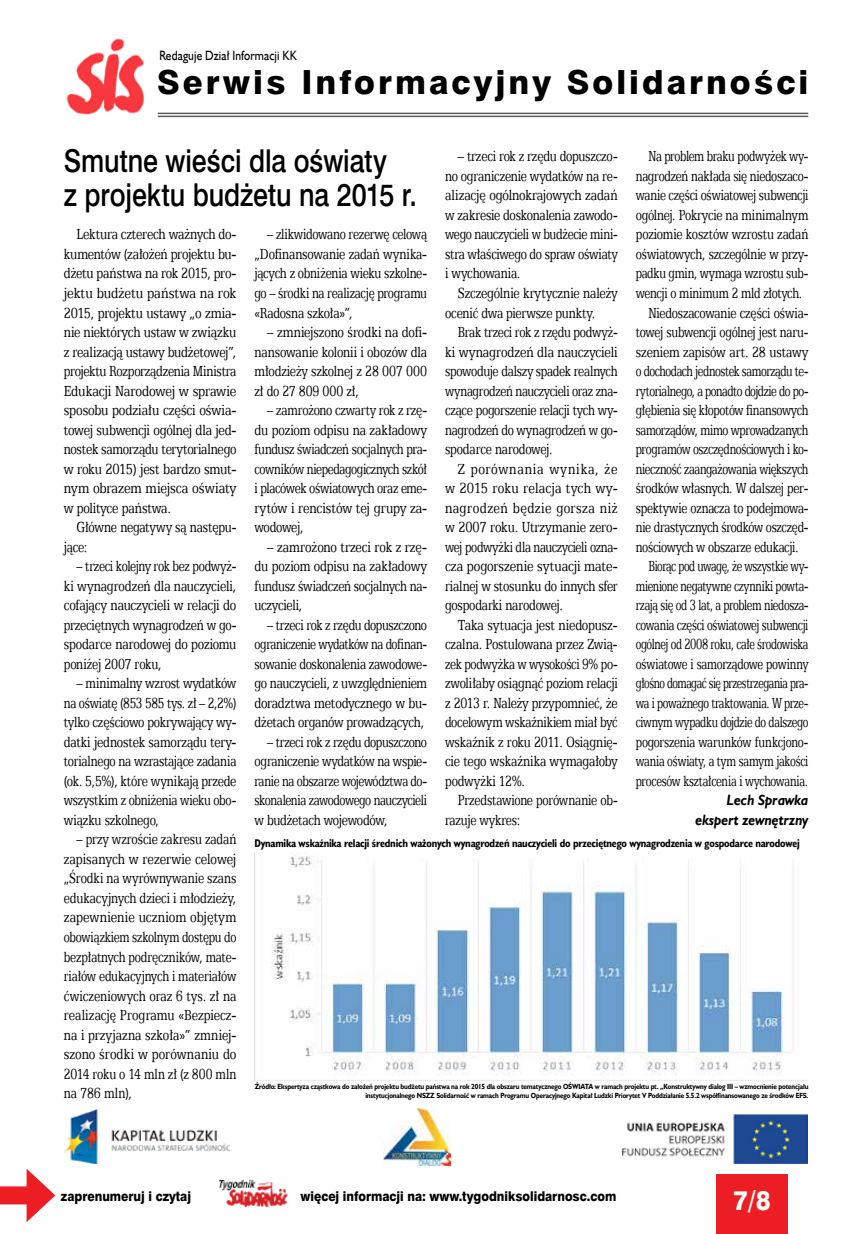
<style>
.page{position:relative;width:851px;height:1234px;background:#fff}
.page>*{position:absolute;margin:0;border:0;box-sizing:border-box;transform-origin:0 0}
.t1{font:33.3px "Swis 721 Hv EU";letter-spacing:.09em;color:#000}
.t2{font:31.5px/34.5px "Swis 721 Md EU";letter-spacing:-.005em;color:#000;scale:.85 1}
.t3{font:27px "Swis 721 Hv EU";color:#fff;scale:.9 1}
.t4{font:16.5px/19.5px "Egyptian 505 EU";letter-spacing:-.02em;color:#000;text-align:justify;scale:.78 1}
.t5{font:16.5px/19.5px "Egyptian 505 EU";letter-spacing:-.02em;color:#000;text-align:justify;scale:.75 1}
.t6{font:16.5px/19.5px "Egyptian 505 EU";letter-spacing:-.02em;color:#000;text-align:justify;scale:.74 1}
.t7{font:16.5px/19.5px "Egyptian 505 EU";letter-spacing:-.02em;color:#000;text-align:justify;scale:.76 1}
.t8{font:16.5px/19.5px "Egyptian 505 EU";letter-spacing:-.02em;color:#000;text-align:justify;scale:.8 1}
.t9{font:16.5px "Egyptian 505 EU";letter-spacing:-.02em;color:#000;scale:.73 1}
.t10{font:16.5px "Egyptian 505 EU";letter-spacing:-.02em;color:#000;scale:.71 1}
.t11{font:16.5px "Egyptian 505 EU";letter-spacing:-.02em;color:#000;scale:.72 1}
.t12{font:16.5px "Egyptian 505 EU";letter-spacing:-.02em;color:#000;scale:.69 1}
.t13{font:16.5px "Egyptian 505 EU";letter-spacing:-.02em;color:#000;scale:.7 1}
.t14{font:16.5px "Egyptian 505 EU";letter-spacing:-.02em;color:#000;scale:.68 1}
.t15{font:16.5px/19.5px "Egyptian 505 EU";letter-spacing:-.02em;color:#000;scale:.77 1}
.t16{font:16.5px "Egyptian 505 EU";letter-spacing:-.02em;color:#000;scale:.67 1}
.t17{font:16.5px "Egyptian 505 EU";letter-spacing:-.04em;color:#000;scale:.7 1}
.t18{font:italic 700 15px/19.5px "Humanst 521 EU";color:#000;text-align:right;scale:.9 1}
.t19{font:13.5px "Swis 721 Hv EU";color:#000;scale:.9 1}
.t20{font:13.5px "Humanst 521 EU";letter-spacing:.015em;color:#000;scale:.85 1}
.t21{font:700 11.25px "Humanst 521 Cn EU";letter-spacing:-.02em;color:#000}
.t22{font:700 7.5px/9px "Humanst 521 EU";letter-spacing:-.02em;color:#000;text-align:right;scale:.88 1}
</style>
<div class="page">
<div style="left:716px;top:1174px;width:72px;height:59px;background:#ed1d24"></div>
<img style="left:219px;top:1179px;width:69px;height:27px">
<div style="left:0;top:1186px;width:38px;height:18px;background:#ed1d24"></div>
<svg style="left:27px;top:1169px;width:28px;height:52px"></svg>
<img style="left:66px;top:38px;width:78px;height:77px">
<hr style="left:158px;top:113px;width:650px;height:1px;background:#58595b">
<hr style="left:158px;top:116px;width:650px;height:1px;background:#58595b">
<img style="left:65px;top:1109px;width:167px;height:54px">
<img style="left:383px;top:1108px;width:68px;height:56px">
<img style="left:622px;top:1114px;width:185px;height:48px">
<img style="left:254px;top:852px;width:540px;height:227px">
<p class="t20" style="left:159px;top:47px;width:163px">Redaguje Dział Informacji KK</p>
<h1 class="t1" style="left:157px;top:62px;width:652px">Serwis Informacyjny Solidarności</h1>
<h2 class="t2" style="left:64px;top:145px;width:417px">Smutne wieści dla oświaty<br>z projektu budżetu na 2015 r.</h2>
<p class="t4" style="left:64px;top:224px;width:223px;text-indent:13px">Lektura czterech ważnych do&shy;kumentów (założeń projektu bu&shy;dżetu państwa na rok 2015, pro&shy;jektu budżetu państwa na rok 2015, projektu ustawy „o zmia&shy;nie niektórych ustaw w związku z realizacją ustawy budżetowej”, projektu Rozporządzenia Ministra Edukacji Narodowej w sprawie sposobu podziału części oświa&shy;towej subwencji ogólnej dla jed&shy;nostek samorządu terytorialnego w roku 2015) jest bardzo smut&shy;nym obrazem miejsca oświaty w polityce państwa.</p>
<p class="t7" style="left:64px;top:517px;width:229px;text-indent:13px">Główne negatywy są następu&shy;jące:</p>
<p class="t6" style="left:64px;top:556px;width:235px;text-indent:13px">– trzeci kolejny rok bez podwyż&shy;ki wynagrodzeń dla nauczycieli, cofający nauczycieli w relacji do przeciętnych wynagrodzeń w go&shy;spodarce narodowej do poziomu poniżej 2007 roku,</p>
<p class="t7" style="left:64px;top:673px;width:229px;text-indent:13px">– minimalny wzrost wydatków na oświatę (853 585 tys. zł – 2,2%) tylko częściowo pokrywający wy&shy;datki jednostek samorządu tery&shy;torialnego na wzrastające zadania (ok. 5,5%), które wynikają przede wszystkim z obniżenia wieku obo&shy;wiązku szkolnego,</p>
<p class="t5" style="left:64px;top:829px;width:232px;text-indent:13px">– przy wzroście zakresu zadań zapisanych w rezerwie celowej „Środki na wyrównywanie szans edukacyjnych dzieci i młodzieży, zapewnienie uczniom objętym obowiązkiem szkolnym dostępu do bezpłatnych podręczników, mate&shy;riałów edukacyjnych i materiałów ćwiczeniowych oraz 6 tys. zł na realizację Programu «Bezpiecz&shy;na i przyjazna szkoła»” zmniej&shy;szono środki w porównaniu do 2014 roku o 14 mln zł (z 800 mln na 786 mln),</p>
<p class="t11" style="left:648px;top:147px;width:223px">Na problem braku podwyżek wy-</p>
<p class="t9" style="left:635px;top:166px;width:238px">nagrodzeń nakłada się niedoszaco-</p>
<p class="t9" style="left:635px;top:186px;width:238px">wanie części oświatowej subwencji</p>
<p class="t5" style="left:635px;top:205px;width:232px">ogólnej. Pokrycie na minimalnym</p>
<p class="t5" style="left:635px;top:224px;width:232px">poziomie kosztów wzrostu zadań</p>
<p class="t6" style="left:635px;top:244px;width:235px">oświatowych, szczególnie w przy-</p>
<p class="t11" style="left:635px;top:264px;width:241px">padku gmin, wymaga wzrostu sub-</p>
<p class="t9" style="left:635px;top:283px;width:229px">wencji o minimum 2 mld złotych.</p>
<p class="t5" style="left:648px;top:302px;width:215px">Niedoszacowanie części oświa-</p>
<p class="t6" style="left:635px;top:322px;width:235px">towej subwencji ogólnej jest naru-</p>
<p class="t15" style="left:635px;top:341px;width:226px">szeniem zapisów art. 28 ustawy</p>
<p class="t17" style="left:635px;top:361px;width:248px">o dochodach jednostek samorządu te-</p>
<p class="t13" style="left:635px;top:381px;width:248px">rytorialnego, a ponadto dojdzie do po-</p>
<p class="t11" style="left:635px;top:400px;width:241px">głębienia się kłopotów finansowych</p>
<p class="t10" style="left:635px;top:420px;width:245px">samorządów, mimo wprowadzanych</p>
<p class="t10" style="left:635px;top:439px;width:244px">programów oszczędnościowych i ko-</p>
<p class="t10" style="left:635px;top:459px;width:244px">nieczność zaangażowania większych</p>
<p class="t6" style="left:635px;top:478px;width:235px">środków własnych. W dalszej per-</p>
<p class="t6" style="left:635px;top:497px;width:235px">spektywie oznacza to podejmowa-</p>
<p class="t9" style="left:635px;top:517px;width:238px">nie drastycznych środków oszczęd-</p>
<p class="t9" style="left:635px;top:537px;width:224px">nościowych w obszarze edukacji.</p>
<p class="t16" style="left:648px;top:556px;width:240px">Biorąc pod uwagę, że wszystkie wy-</p>
<p class="t14" style="left:635px;top:576px;width:255px">mienione negatywne czynniki powta-</p>
<p class="t12" style="left:635px;top:595px;width:252px">rzają się od 3 lat, a problem niedosza-</p>
<p class="t12" style="left:635px;top:615px;width:252px">cowania części oświatowej subwencji</p>
<p class="t14" style="left:635px;top:634px;width:255px">ogólnej od 2008 roku, całe środowiska</p>
<p class="t10" style="left:635px;top:654px;width:244px">oświatowe i samorządowe powinny</p>
<p class="t16" style="left:635px;top:673px;width:259px">głośno domagać się przestrzegania pra-</p>
<p class="t14" style="left:635px;top:693px;width:255px">wa i poważnego traktowania. W prze-</p>
<p class="t12" style="left:635px;top:712px;width:252px">ciwnym wypadku dojdzie do dalszego</p>
<p class="t11" style="left:635px;top:732px;width:241px">pogorszenia warunków funkcjono-</p>
<p class="t13" style="left:635px;top:751px;width:248px">wania oświaty, a tym samym jakości</p>
<p class="t13" style="left:635px;top:771px;width:247px">procesów kształcenia i wychowania.</p>
<p class="t18" style="left:695px;top:790px;width:127px">Lech Sprawka ekspert zewnętrzny</p>
<p class="t21" style="left:254px;top:835px;width:546px">Dynamika wskaźnika relacji średnich ważonych wynagrodzeń nauczycieli do przeciętnego wynagrodzenia w gospodarce narodowej</p>
<p class="t7" style="left:445px;top:146px;width:229px;text-indent:13px">– trzeci rok z rzędu dopuszczo&shy;no ograniczenie wydatków na re&shy;alizację ogólnokrajowych zadań w zakresie doskonalenia zawodo&shy;wego nauczycieli w budżecie mini&shy;stra właściwego do spraw oświaty i wychowania.</p>
<p class="t15" style="left:445px;top:283px;width:226px;text-indent:13px">Szczególnie krytycznie należy ocenić dwa pierwsze punkty.</p>
<p class="t6" style="left:445px;top:322px;width:235px;text-indent:13px">Brak trzeci rok z rzędu podwyż&shy;ki wynagrodzeń dla nauczycieli spowoduje dalszy spadek realnych wynagrodzeń nauczycieli oraz zna&shy;czące pogorszenie relacji tych wy&shy;nagrodzeń do wynagrodzeń w go&shy;spodarce narodowej.</p>
<p class="t8" style="left:445px;top:458px;width:217px;text-indent:13px">Z porównania wynika, że w 2015 roku relacja tych wy&shy;nagrodzeń będzie gorsza niż w 2007 roku. Utrzymanie zero&shy;wej podwyżki dla nauczycieli ozna&shy;cza pogorszenie sytuacji mate&shy;rialnej w stosunku do innych sfer gospodarki narodowej.</p>
<p class="t4" style="left:445px;top:614px;width:223px;text-indent:13px">Taka sytuacja jest niedopusz&shy;czalna. Postulowana przez Zwią&shy;zek podwyżka w wysokości 9% po&shy;zwoliłaby osiągnąć poziom relacji z 2013 r. Należy przypomnieć, że docelowym wskaźnikiem miał być wskaźnik z roku 2011. Osiągnię&shy;cie tego wskaźnika wymagałoby podwyżki 12%.</p>
<p class="t5" style="left:445px;top:790px;width:232px;text-indent:13px">Przedstawione porównanie ob&shy;razuje wykres:</p>
<p class="t5" style="left:254px;top:224px;width:232px;text-indent:13px">– zlikwidowano rezerwę celową „Dofinansowanie zadań wynika&shy;jących z obniżenia wieku szkolne&shy;go – środki na realizację programu «Radosna szkoła»”,</p>
<p class="t4" style="left:254px;top:322px;width:223px;text-indent:13px">– zmniejszono środki na dofi&shy;nansowanie kolonii i obozów dla młodzieży szkolnej z 28 007 000 zł do 27 809 000 zł,</p>
<p class="t5" style="left:254px;top:400px;width:232px;text-indent:13px">– zamrożono czwarty rok z rzę&shy;du poziom odpisu na zakładowy fundusz świadczeń socjalnych pra&shy;cowników niepedagogicznych szkół i placówek oświatowych oraz eme&shy;rytów i rencistów tej grupy za&shy;wodowej,</p>
<p class="t4" style="left:254px;top:536px;width:223px;text-indent:13px">– zamrożono trzeci rok z rzę&shy;du poziom odpisu na zakładowy fundusz świadczeń socjalnych na&shy;uczycieli,</p>
<p class="t6" style="left:254px;top:614px;width:235px;text-indent:13px">– trzeci rok z rzędu dopuszczono ograniczenie wydatków na dofinan&shy;sowanie doskonalenia zawodowe&shy;go nauczycieli, z uwzględnieniem doradztwa metodycznego w bu&shy;dżetach organów prowadzących,</p>
<p class="t6" style="left:254px;top:731px;width:235px;text-indent:13px">– trzeci rok z rzędu dopuszczono ograniczenie wydatków na wspie&shy;ranie na obszarze województwa do&shy;skonalenia zawodowego nauczycieli w budżetach wojewodów,</p>
<p class="t22" style="left:255px;top:1082px;width:630px">Źródło: Ekspertyza cząstkowa do założeń projektu budżetu państwa na rok 2015 dla obszaru tematycznego OŚWIATA w ramach projektu pt. „Konstruktywny dialog III – wzmocnienie potencjału instytucjonalnego NSZZ Solidarność w ramach Programu Operacyjnego Kapitał Ludzki Priorytet V Poddziałanie 5.5.2 współfinansowanego ze środków EFS.</p>
<p class="t19" style="left:61px;top:1187px;width:146px">zaprenumeruj i czytaj</p>
<p class="t19" style="left:300px;top:1187px;width:352px">więcej informacji na: www.tygodniksolidarnosc.com</p>
<h3 class="t3" style="left:733px;top:1183px;width:42px">7/8</h3>
</div>
